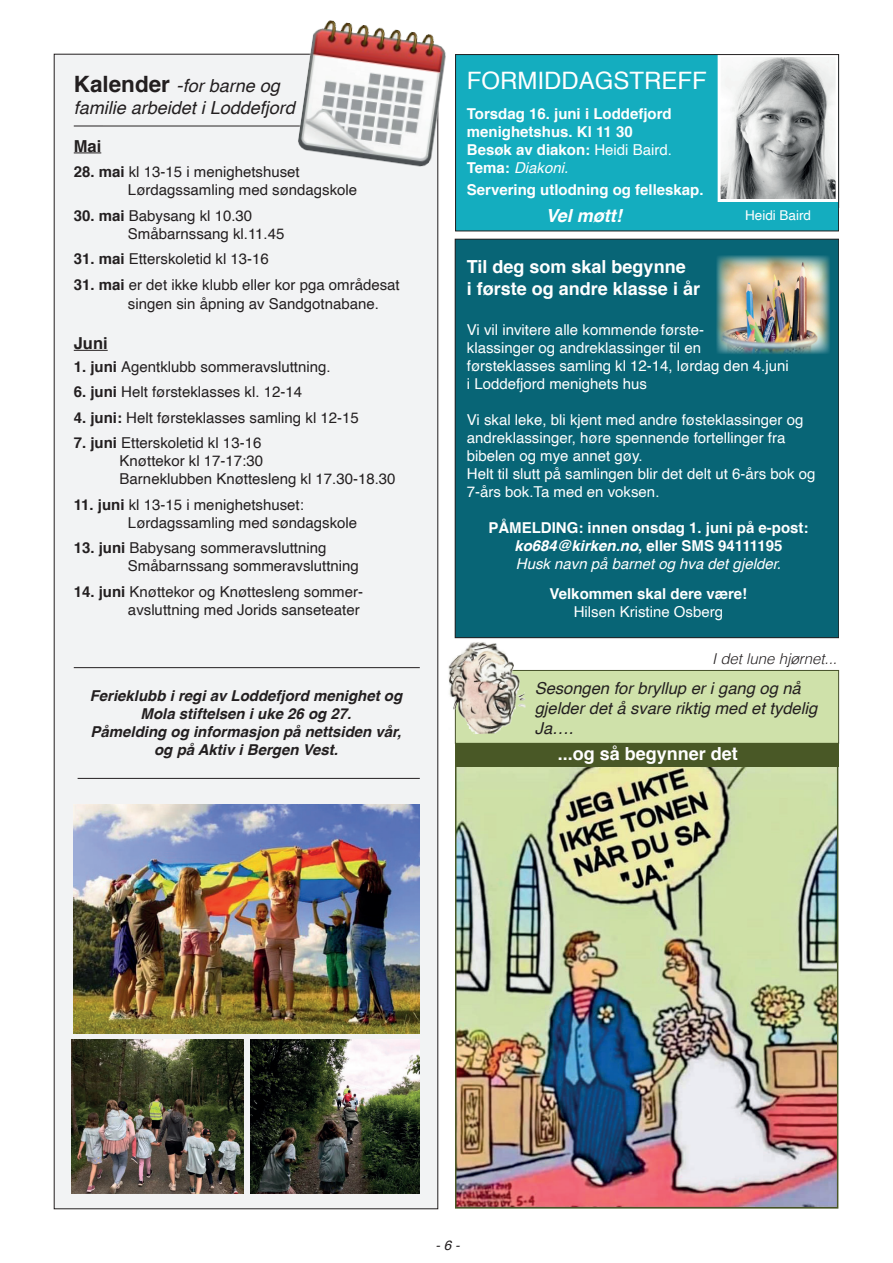
<style>
.page{position:relative;width:893px;height:1263px;background:#fff}
.page>*{position:absolute;margin:0;border:0;box-sizing:border-box;transform-origin:0 0}
.t1{font:24px "Helvetica";color:#fff}
.t2{font:700 18px/21.6px "Helvetica";color:#fff}
.t3{font:italic 18px/21.6px "Helvetica";color:#231f20}
.t4{font:italic 700 18px "Helvetica";color:#fff}
.t5{font:italic 16.5px/19.8px "Helvetica";color:#231f20}
.t6{font:700 16.5px "Helvetica";color:#231f20}
.t7{font:15px/18px "Helvetica";color:#231f20}
.t8{font:15px/18px "Helvetica";color:#fff}
.t9{font:700 15px/18px "Helvetica";color:#fff}
.t10{font:italic 700 15px/18px "Helvetica";color:#231f20;text-align:center}
.t11{font:italic 300 15px "Helvetica";color:#231f20}
.t12{font:13.5px "Helvetica";color:#fff}
.t13{font:italic 13.5px "Helvetica";color:#231f20}
.s1{font-weight:700;font-style:normal;font-size:22.5px}
.s2{font-size:19.5px}
.s3{font-weight:700}
.s4{font-weight:400}
.s5{font-weight:400;font-style:italic}
.s6{font-style:italic}
</style>
<div class="page">
<div style="left:455px;top:54px;width:384px;height:177px;background:#14adbf"></div>
<div style="left:54px;top:54px;width:384px;height:1155px;background:#f2f3f4"></div>
<div style="left:455px;top:239px;width:384px;height:399px;background:#086576"></div>
<div style="left:455px;top:239px;width:384px;height:399px;border:1px solid #231f20"></div>
<hr style="left:103px;top:125px;width:290px;height:1px;background:#fff">
<hr style="left:74px;top:126px;width:252px;height:1px;background:#231f20">
<svg style="left:74px;top:152px;width:27px;height:1px"></svg>
<hr style="left:74px;top:350px;width:34px;height:1px;background:#231f20">
<img style="left:275px;top:20px;width:171px;height:171px">
<img style="left:722px;top:58px;width:113px;height:140px">
<div style="left:718px;top:54px;width:121px;height:148px;border:3px solid #fff"></div>
<div style="left:455px;top:54px;width:384px;height:177px;border:1px solid #231f20"></div>
<img style="left:72px;top:1039px;width:171px;height:155px">
<img style="left:74px;top:804px;width:346px;height:229px">
<img style="left:250px;top:1039px;width:170px;height:155px">
<img style="left:717px;top:256px;width:113px;height:98px">
<div style="left:455px;top:670px;width:384px;height:74px;background:#cfe1aa;border:1px solid #47522a"></div>
<img style="left:458px;top:768px;width:377px;height:437px">
<div style="left:455px;top:765px;width:383px;height:443px;border:2px solid #495826"></div>
<img style="left:448px;top:642px;width:79px;height:93px">
<div style="left:455px;top:744px;width:384px;height:23px;background:#495826"></div>
<hr style="left:74px;top:667px;width:346px;height:1px;background:#231f20">
<hr style="left:78px;top:778px;width:342px;height:1px;background:#231f20">
<p class="t3" style="left:74px;top:76px;width:223px"><span class="s1">Kalender</span> <span class="s2">-</span>for barne og familie arbeidet i Loddefjord</p>
<p class="t6" style="left:74px;top:133px;width:29px">Mai</p>
<p class="t7" style="left:128px;top:163px;width:231px;text-indent:-54px"><span class="s3">28. mai</span> kl 13-15 i menighetshuset<br>Lørdagssamling med søndagskole</p>
<p class="t7" style="left:128px;top:207px;width:158px;text-indent:-54px"><span class="s3">30. mai</span> Babysang kl 10.30<br>Småbarnssang kl.11.45</p>
<p class="t7" style="left:74px;top:250px;width:197px"><span class="s3">31. mai</span> Etterskoletid kl 13-16</p>
<p class="t7" style="left:128px;top:275px;width:273px;line-height:19.8px;text-indent:-54px"><span class="s3">31. mai</span> er det ikke klubb eller kor pga områdesat singen sin åpning av Sandgotnabane.</p>
<p class="t6" style="left:74px;top:330px;width:35px">Juni</p>
<p class="t7" style="left:74px;top:358px;width:258px"><span class="s3">1. juni</span> Agentklubb sommeravsluttning.</p>
<p class="t7" style="left:74px;top:383px;width:230px"><span class="s3">6. juni</span> Helt førsteklasses kl. 12-14</p>
<p class="t7" style="left:74px;top:409px;width:287px"><span class="s3">4. juni:</span> Helt førsteklasses samling kl 12-15</p>
<p class="t7" style="left:120px;top:434px;width:277px;text-indent:-46px"><span class="s3">7. juni</span> Etterskoletid kl 13-16<br>Knøttekor kl 17-17:30<br>Barneklubben Knøttesleng kl 17.30-18.30</p>
<p class="t7" style="left:128px;top:496px;width:231px;text-indent:-54px"><span class="s3">11. juni</span> kl 13-15 i menighetshuset:<br>Lørdagssamling med søndagskole</p>
<p class="t7" style="left:128px;top:539px;width:232px;text-indent:-54px"><span class="s3">13. juni</span> Babysang sommeravsluttning<br>Småbarnssang sommeravsluttning</p>
<p class="t7" style="left:74px;top:583px;width:291px;text-align:right"><span class="s3">14. juni</span> Knøttekor og Knøttesleng sommer&shy;avsluttning med Jorids sanseteater</p>
<p class="t10" style="left:90px;top:687px;width:314px">Ferieklubb i regi av Loddefjord menighet og Mola stiftelsen i uke 26 og 27.<br>Påmelding og informasjon på nettsiden vår, og på Aktiv i Bergen Vest.</p>
<h1 class="t1" style="left:467px;top:62px;width:241px">FORMIDDAGSTREFF</h1>
<p class="t9" style="left:467px;top:105px;width:207px">Torsdag 16. juni i Loddefjord menighetshus. Kl 11 30<br>Besøk av diakon: <span class="s4">Heidi Baird.<br></span>Tema: <span class="s5">Diakoni.</span></p>
<p class="t9" style="left:467px;top:180px;width:238px">Servering utlodning og felleskap.</p>
<p class="t4" style="left:546px;top:201px;width:78px">Vel møtt!</p>
<p class="t2" style="left:467px;top:256px;width:235px">Til deg som skal begynne<br>i første og andre klasse i år</p>
<p class="t8" style="left:467px;top:321px;width:323px">Vi vil invitere alle kommende første-<br>klassinger og andreklassinger til en førsteklasses samling kl 12-14, lørdag den 4.juni i Loddefjord menighets hus</p>
<p class="t8" style="left:467px;top:411px;width:350px">Vi skal leke, bli kjent med andre føsteklassinger og andreklassinger, høre spennende fortellinger fra bibelen og mye annet gøy.<br>Helt til slutt på samlingen blir det delt ut 6-års bok og 7-års bok.Ta med en voksen.</p>
<p class="t9" style="left:488px;top:519px;width:322px;text-align:center">PÅMELDING: innen onsdag 1. juni på e-post: <span class="s6">ko684@kirken.no</span>, eller SMS 94111195<br><span class="s5">Husk navn på barnet og hva det gjelder.</span></p>
<p class="t9" style="left:550px;top:585px;width:199px">Velkommen skal dere være!</p>
<p class="t8" style="left:574px;top:603px;width:151px">Hilsen Kristine Osberg</p>
<p class="t12" style="left:745px;top:205px;width:68px">Heidi Baird</p>
<p class="t11" style="left:712px;top:646px;width:127px">I det lune hjørnet...</p>
<p class="t5" style="left:535px;top:679px;width:284px">Sesongen for bryllup er i gang og nå gjelder det å svare riktig med et tydelig<br>Ja….</p>
<p class="t2" style="left:558px;top:743px;width:182px">...og så begynner det</p>
<p class="t13" style="left:436px;top:1235px;width:26px">- 6 -</p>
</div>
